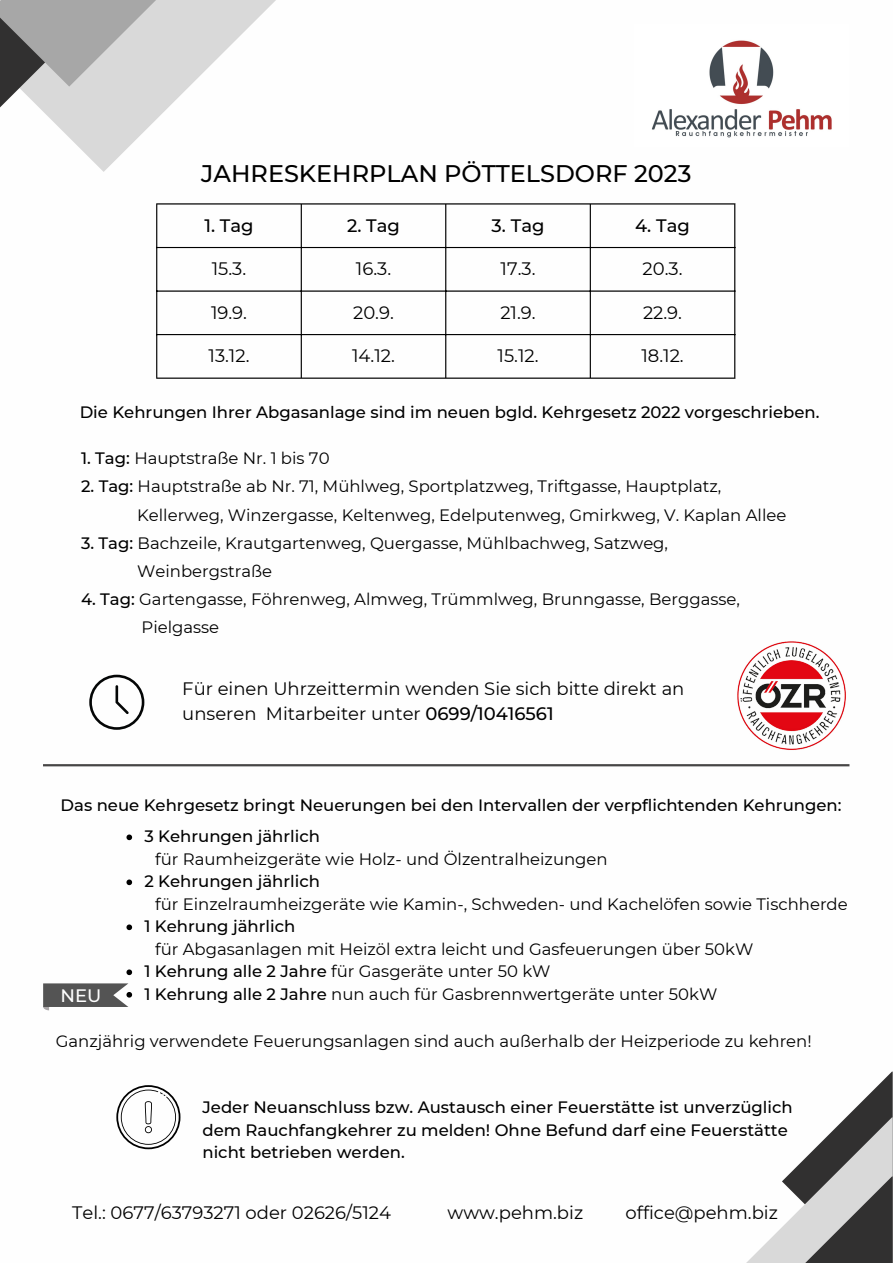
<style>
.page{position:relative;width:893px;height:1264px;background:#fff}
.page>*{position:absolute;margin:0;border:0;box-sizing:border-box;transform-origin:0 0}
.t1{font:500 24px "Montserrat";color:#000}
.t2{font:18px/24.8px "Montserrat";color:#000}
.t3{font:500 18px "Montserrat";color:#000}
.t4{font:500 18px "Montserrat";color:#fefefe}
.t5{font:16.5px/28px "Montserrat";color:#000}
.t6{font:500 16.5px/22.5px "Montserrat";color:#000}
.s1{font-weight:500}
</style>
<div class="page">
<svg style="left:70px;top:0;width:206px;height:172px"></svg>
<svg style="left:0;top:0;width:173px;height:138px"></svg>
<svg style="left:747px;top:1071px;width:145px;height:191px"></svg>
<img style="left:652px;top:40px;width:180px;height:98px">
<svg style="left:89px;top:674px;width:55px;height:55px"></svg>
<hr style="left:43px;top:764px;width:806px;height:2px;background:#474646">
<svg style="left:116px;top:1085px;width:64px;height:64px"></svg>
<img style="left:737px;top:641px;width:109px;height:109px">
<hr style="left:156px;top:204px;width:1px;height:173px;background:#000">
<hr style="left:301px;top:204px;width:1px;height:173px;background:#000">
<hr style="left:445px;top:204px;width:1px;height:173px;background:#000">
<hr style="left:589px;top:204px;width:2px;height:173px;background:#000">
<hr style="left:734px;top:204px;width:1px;height:173px;background:#000">
<hr style="left:156px;top:203px;width:579px;height:1px;background:#000">
<hr style="left:156px;top:247px;width:579px;height:1px;background:#000">
<hr style="left:156px;top:290px;width:579px;height:1px;background:#000">
<hr style="left:156px;top:334px;width:579px;height:1px;background:#000">
<hr style="left:156px;top:377px;width:579px;height:2px;background:#000">
<svg style="left:126px;top:834px;width:6px;height:6px"></svg>
<svg style="left:126px;top:879px;width:6px;height:6px"></svg>
<svg style="left:126px;top:924px;width:6px;height:6px"></svg>
<svg style="left:126px;top:969px;width:6px;height:6px"></svg>
<svg style="left:43px;top:983px;width:89px;height:27px"></svg>
<h1 class="t1" style="left:201px;top:159px;width:491px">JAHRESKEHRPLAN PÖTTELSDORF 2023</h1>
<p class="t3" style="left:204px;top:214px;width:51px">1. Tag</p>
<p class="t3" style="left:347px;top:214px;width:54px">2. Tag</p>
<p class="t3" style="left:491px;top:214px;width:54px">3. Tag</p>
<p class="t3" style="left:635px;top:214px;width:56px">4. Tag</p>
<p class="t2" style="left:212px;top:256px;width:36px">15.3.</p>
<p class="t2" style="left:356px;top:256px;width:37px">16.3.</p>
<p class="t2" style="left:500px;top:256px;width:36px">17.3.</p>
<p class="t2" style="left:642px;top:256px;width:41px">20.3.</p>
<p class="t2" style="left:211px;top:300px;width:38px">19.9.</p>
<p class="t2" style="left:353px;top:300px;width:42px">20.9.</p>
<p class="t2" style="left:500px;top:300px;width:37px">21.9.</p>
<p class="t2" style="left:643px;top:300px;width:41px">22.9.</p>
<p class="t2" style="left:208px;top:343px;width:42px">13.12.</p>
<p class="t2" style="left:352px;top:343px;width:44px">14.12.</p>
<p class="t2" style="left:497px;top:343px;width:43px">15.12.</p>
<p class="t2" style="left:641px;top:343px;width:44px">18.12.</p>
<p class="t6" style="left:80px;top:401px;width:741px">Die Kehrungen Ihrer Abgasanlage sind im neuen bgld. Kehrgesetz 2022 vorgeschrieben.</p>
<p class="t5" style="left:81px;top:444px;width:250px"><span class="s1">1. Tag:</span> Hauptstraße Nr. 1 bis 70</p>
<p class="t5" style="left:137px;top:472px;width:650px;text-indent:-56px"><span class="s1">2. Tag:</span> Hauptstraße ab Nr. 71, Mühlweg, Sportplatzweg, Triftgasse, Hauptplatz,<br>Kellerweg, Winzergasse, Keltenweg, Edelputenweg, Gmirkweg, V. Kaplan Allee</p>
<p class="t5" style="left:137px;top:529px;width:532px;text-indent:-56px"><span class="s1">3. Tag:</span> Bachzeile, Krautgartenweg, Quergasse, Mühlbachweg, Satzweg,<br>Weinbergstraße</p>
<p class="t5" style="left:141px;top:585px;width:600px;text-indent:-60px"><span class="s1">4. Tag:</span> Gartengasse, Föhrenweg, Almweg, Trümmlweg, Brunngasse, Berggasse,<br>Pielgasse</p>
<p class="t2" style="left:182px;top:676px;width:503px">Für einen Uhrzeittermin wenden Sie sich bitte direkt an unseren Mitarbeiter unter <span class="s1">0699/10416561</span></p>
<p class="t6" style="left:144px;top:789px;width:698px;line-height:31.5px;text-indent:-84px">Das neue Kehrgesetz bringt Neuerungen bei den Intervallen der verpflichtenden Kehrungen:<br>3 Kehrungen jährlich</p>
<p class="t6" style="left:144px;top:870px;width:177px">2 Kehrungen jährlich</p>
<p class="t6" style="left:144px;top:915px;width:152px">1 Kehrung jährlich</p>
<p class="t5" style="left:144px;top:960px;width:574px;line-height:22.5px"><span class="s1">1 Kehrung alle 2 Jahre</span> für Gasgeräte unter 50 kW<br><span class="s1">1 Kehrung alle 2 Jahre</span> nun auch für Gasbrennwertgeräte unter 50kW</p>
<p class="t5" style="left:155px;top:845px;width:454px">für Raumheizgeräte wie Holz- und Ölzentralheizungen</p>
<p class="t5" style="left:155px;top:889px;width:694px">für Einzelraumheizgeräte wie Kamin-, Schweden- und Kachelöfen sowie Tischherde</p>
<p class="t5" style="left:155px;top:934px;width:599px">für Abgasanlagen mit Heizöl extra leicht und Gasfeuerungen über 50kW</p>
<p class="t4" style="left:61px;top:984px;width:42px">NEU</p>
<p class="t5" style="left:56px;top:1026px;width:757px">Ganzjährig verwendete Feuerungsanlagen sind auch außerhalb der Heizperiode zu kehren!</p>
<p class="t6" style="left:202px;top:1095px;width:591px">Jeder Neuanschluss bzw. Austausch einer Feuerstätte ist unverzüglich dem Rauchfangkehrer zu melden! Ohne Befund darf eine Feuerstätte nicht betrieben werden.</p>
<p class="t2" style="left:72px;top:1199px;width:320px">Tel.: 0677/63793271 oder 02626/5124</p>
<p class="t2" style="left:447px;top:1199px;width:137px">www.pehm.biz</p>
<p class="t2" style="left:625px;top:1199px;width:154px">office@pehm.biz</p>
</div>
